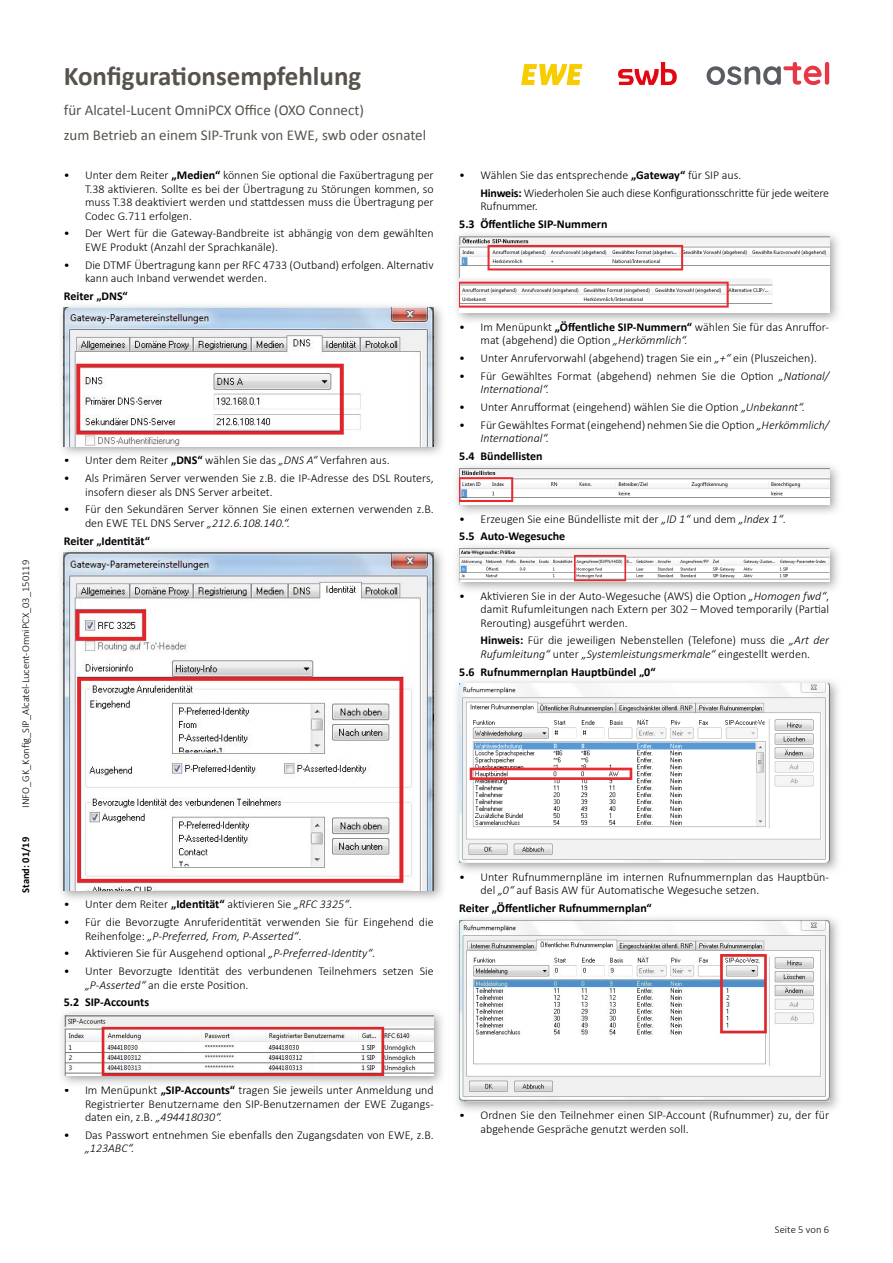
<style>
.page{position:relative;width:893px;height:1263px;background:#fff}
.page>*{position:absolute;margin:0;border:0;box-sizing:border-box;transform-origin:0 0}
.t1{font:700 27px "Calibri";color:#57534c}
.t2{font:15px/24.8px "Calibri";color:#57534c}
.t3{font:300 12px/13.5px "Calibri";color:#000}
.t4{font:700 12px "Calibri";color:#000}
.t5{font:300 12px/17.7px "Calibri";letter-spacing:-.02em;color:#000}
.t6{font:italic 300 12px "Calibri";color:#000}
.t7{font:300 10.5px "Calibri";color:#000}
.t8{font:700 10.5px "Calibri";color:#000}
.s1{font-weight:700}
.s2{font-style:italic}
</style>
<div class="page">
<svg style="left:521px;top:64px;width:61px;height:21px"></svg>
<svg style="left:618px;top:62px;width:59px;height:23px"></svg>
<svg style="left:707px;top:62px;width:122px;height:23px"></svg>
<img style="left:61px;top:305px;width:381px;height:149px">
<img style="left:64px;top:308px;width:370px;height:138px">
<img style="left:61px;top:550px;width:382px;height:349px">
<img style="left:64px;top:553px;width:370px;height:337px">
<img style="left:61px;top:1011px;width:381px;height:73px">
<img style="left:64px;top:1014px;width:370px;height:62px">
<img style="left:459px;top:236px;width:370px;height:76px">
<img style="left:459px;top:468px;width:370px;height:36px">
<img style="left:459px;top:548px;width:370px;height:33px">
<img style="left:456px;top:680px;width:382px;height:191px">
<img style="left:459px;top:683px;width:370px;height:180px">
<img style="left:456px;top:917px;width:382px;height:193px">
<img style="left:459px;top:920px;width:370px;height:181px">
<p class="t7" style="left:19px;top:808px;width:249px;rotate:-90deg">INFO_GK_Konfig_SIP_Alcatel-Lucent-OmniPCX_03_150119</p>
<p class="t8" style="left:19px;top:893px;width:58px;rotate:-90deg">Stand: 01/19</p>
<h1 class="t1" style="left:64px;top:59px;width:299px">Konfigurationsempfehlung</h1>
<p class="t2" style="left:64px;top:98px;width:364px">für Alcatel-Lucent OmniPCX Office (OXO Connect)<br>zum Betrieb an einem SIP-Trunk von EWE, swb oder osnatel</p>
<p class="t3" style="left:85px;top:168px;width:350px;text-align:justify;text-indent:-21px">• Unter dem Reiter <span class="s1">„Medien“</span> können Sie optional die Faxübertragung per T.38 aktivieren. Sollte es bei der Übertragung zu Störungen kommen, so muss T.38 deaktiviert werden und stattdessen muss die Übertragung per Codec G.711 erfolgen.</p>
<p class="t3" style="left:85px;top:226px;width:350px;text-indent:-21px">• Der Wert für die Gateway-Bandbreite ist abhängig von dem gewählten<br>EWE Produkt (Anzahl der Sprachkanäle).</p>
<p class="t3" style="left:85px;top:258px;width:350px;text-indent:-21px">• Die DTMF Übertragung kann per RFC 4733 (Outband) erfolgen. Alternativ kann auch Inband verwendet werden.</p>
<p class="t4" style="left:64px;top:288px;width:66px">Reiter „DNS“</p>
<p class="t3" style="left:64px;top:453px;width:327px">• Unter dem Reiter <span class="s1">„DNS“</span> wählen Sie das <span class="s2">„DNS A“</span> Verfahren aus.</p>
<p class="t3" style="left:85px;top:471px;width:350px;text-indent:-21px">• Als Primären Server verwenden Sie z.B. die IP-Adresse des DSL Routers, insofern dieser als DNS Server arbeitet.</p>
<p class="t3" style="left:85px;top:502px;width:350px;text-indent:-21px">• Für den Sekundären Server können Sie einen externen verwenden z.B. den EWE TEL DNS Server <span class="s2">„212.6.108.140.“.</span></p>
<p class="t4" style="left:64px;top:533px;width:88px">Reiter „Identität“</p>
<p class="t5" style="left:480px;top:166px;width:350px;text-indent:-21px">• Wählen Sie das entsprechende <span class="s1">„Gateway“</span> für SIP aus.<br><span class="s1">Hinweis:</span> Wiederholen Sie auch diese Konfigurationsschritte für jede weitere</p>
<p class="t5" style="left:480px;top:197px;width:59px">Rufnummer.</p>
<p class="t4" style="left:459px;top:216px;width:150px">5.3 Öffentliche SIP-Nummern</p>
<p class="t3" style="left:480px;top:320px;width:350px;text-indent:-21px">• Im Menüpunkt <span class="s1">„Öffentliche SIP-Nummern“</span> wählen Sie für das Anruffor&shy;mat (abgehend) die Option <span class="s2">„Herkömmlich“.</span></p>
<p class="t3" style="left:459px;top:351px;width:359px">• Unter Anrufervorwahl (abgehend) tragen Sie ein <span class="s2">„+“</span> ein (Pluszeichen).</p>
<p class="t3" style="left:480px;top:369px;width:350px;text-indent:-21px">• Für Gewähltes Format (abgehend) nehmen Sie die Option <span class="s2">„National/<br>International“.</span></p>
<p class="t3" style="left:459px;top:400px;width:347px">• Unter Anrufformat (eingehend) wählen Sie die Option <span class="s2">„Unbekannt“.</span></p>
<p class="t3" style="left:480px;top:418px;width:350px;text-indent:-21px">• Für Gewähltes Format (eingehend) nehmen Sie die Option <span class="s2">„Herkömmlich/<br>International“.</span></p>
<p class="t4" style="left:459px;top:448px;width:85px">5.4 Bündellisten</p>
<p class="t3" style="left:459px;top:510px;width:328px;line-height:17.7px">• Erzeugen Sie eine Bündelliste mit der <span class="s2">„ID 1“</span> und dem <span class="s2">„Index 1“</span>.<br><span class="s1">5.5 Auto-Wegesuche</span></p>
<p class="t3" style="left:480px;top:589px;width:350px;text-align:justify;text-indent:-21px">• Aktivieren Sie in der Auto-Wegesuche (AWS) die Option <span class="s2">„Homogen fwd“</span>, damit Rufumleitungen nach Extern per 302 – Moved temporarily (Partial Rerouting) ausgeführt werden.</p>
<p class="t3" style="left:480px;top:633px;width:350px"><span class="s1">Hinweis:</span> Für die jeweiligen Nebenstellen (Telefone) muss die <span class="s2">„Art der<br>Rufumleitung“</span> unter <span class="s2">„Systemleistungsmerkmale“</span> eingestellt werden.</p>
<p class="t4" style="left:459px;top:664px;width:198px">5.6 Rufnummernplan Hauptbündel „0“</p>
<p class="t3" style="left:64px;top:897px;width:290px">• Unter dem Reiter <span class="s1">„Identität“</span> aktivieren Sie <span class="s2">„RFC 3325“</span>.</p>
<p class="t3" style="left:85px;top:915px;width:350px;text-indent:-21px">• Für die Bevorzugte Anruferidentität verwenden Sie für Eingehend die<br>Reihenfolge: <span class="s2">„P-Preferred, From, P-Asserted“</span>.</p>
<p class="t3" style="left:64px;top:946px;width:313px">• Aktivieren Sie für Ausgehend optional <span class="s2">„P-Preferred-Identity“</span>.</p>
<p class="t3" style="left:85px;top:964px;width:350px;text-indent:-21px">• Unter Bevorzugte Identität des verbundenen Teilnehmers setzen Sie <span class="s2">„P-Asserted“</span> an die erste Position.</p>
<p class="t4" style="left:64px;top:995px;width:87px">5.2 SIP-Accounts</p>
<p class="t3" style="left:480px;top:870px;width:350px;text-indent:-21px">• Unter Rufnummernpläne im internen Rufnummernplan das Hauptbün&shy;del <span class="s2">„0“</span> auf Basis AW für Automatische Wegesuche setzen.</p>
<p class="t4" style="left:459px;top:900px;width:194px">Reiter „Öffentlicher Rufnummernplan“</p>
<p class="t3" style="left:85px;top:1083px;width:350px;text-align:justify;text-indent:-21px">• Im Menüpunkt <span class="s1">„SIP-Accounts“</span> tragen Sie jeweils unter Anmeldung und Registrierter Benutzername den SIP-Benutzernamen der EWE Zugangs&shy;daten ein, z.B. <span class="s2">„494418030“.</span></p>
<p class="t3" style="left:64px;top:1128px;width:371px">• Das Passwort entnehmen Sie ebenfalls den Zugangsdaten von EWE, z.B.</p>
<p class="t6" style="left:85px;top:1141px;width:51px">„123ABC“.</p>
<p class="t3" style="left:480px;top:1108px;width:350px;text-indent:-21px">• Ordnen Sie den Teilnehmer einen SIP-Account (Rufnummer) zu, der für abgehende Gespräche genutzt werden soll.</p>
<p class="t7" style="left:775px;top:1223px;width:56px">Seite 5 von 6</p>
</div>
